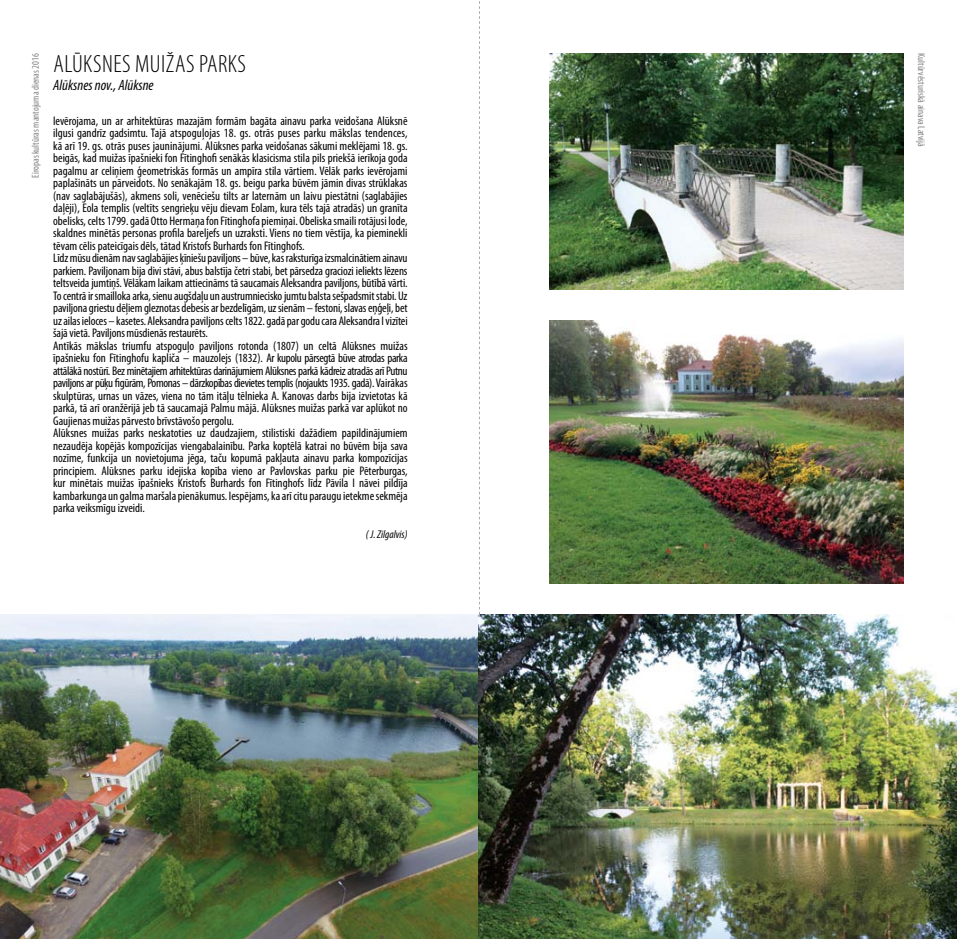
<style>
.page{position:relative;width:957px;height:939px;background:#fff}
.page>*{position:absolute;margin:0;border:0;box-sizing:border-box;transform-origin:0 0}
.t1{font:300 condensed 25px "Myriad Pro";letter-spacing:.025em;color:#000}
.t2{font:italic condensed 15px "Myriad Pro";color:#000}
.t3{font:condensed 12.5px/12.5px "Myriad Pro";color:#000}
.t4{font:italic condensed 11.25px "Myriad Pro";color:#000}
.t5{font:condensed 10px "Myriad Pro";color:#808285}
</style>
<div class="page">
<svg style="left:479px;top:1px;width:1px;height:614px"></svg>
<img style="left:0;top:615px;width:957px;height:324px">
<img style="left:549px;top:53px;width:355px;height:236px">
<img style="left:550px;top:320px;width:354px;height:264px">
<h1 class="t1" style="left:53px;top:49px;width:40px">ALŪKSNES</h1>
<h1 class="t1" style="left:135px;top:49px;width:74px">MUIŽASPARKS</h1>
<p class="t2" style="left:53px;top:76px;width:102px">Alūksnes nov., Alūksne</p>
<p class="t3" style="left:53px;top:114px;width:356px">Ievērojama, un ar arhitektūras mazajām formām bagāta ainavu parka veidošana Alūksnē ilgusi gandrīz gadsimtu. Tajā atspoguļojas 18. gs. otrās puses parku mākslas tendences, kā arī 19. gs. otrās puses jauninājumi. Alūksnes parka veidošanas sākumi meklējami 18. gs. beigās, kad muižas īpašnieki fon Fītinghofi senākās klasicisma stila pils priekšā ierīkoja goda pagalmu ar celiņiem ģeometriskās formās un ampīra stila vārtiem. Vēlāk parks ievērojami paplašināts un pārveidots. No senākajām 18. gs. beigu parka būvēm jāmin divas strūklakas (nav saglabājušās), akmens soli, venēciešu tilts ar laternām un laivu piestātni (saglabājies daļēji), Eola templis (veltīts sengrieķu vēju dievam Eolam, kura tēls tajā atradās) un granīta obelisks, celts 1799. gadā Otto Hermaņa fon Fītinghofa piemiņai. Obeliska smaili rotājusi lode, skaldnes minētās personas profila bareljefs un uzraksti. Viens no tiem vēstīja, ka pieminekli tēvam cēlis pateicīgais dēls, tātad Kristofs Burhards fon Fītinghofs.<br>Līdz mūsu dienām nav saglabājies ķīniešu paviljons – būve, kas raksturīga izsmalcinātiem ainavu parkiem. Paviljonam bija divi stāvi, abus balstīja četri stabi, bet pārsedza graciozi ieliekts lēzens teltsveida jumtiņš. Vēlākam laikam attiecināms tā saucamais Aleksandra paviljons, būtībā vārti.<br>To centrā ir smailloka arka, sienu augšdaļu un austrumniecisko jumtu balsta sešpadsmit stabi. Uz paviljona griestu dēļiem gleznotas debesis ar bezdelīgām, uz sienām – festoni, slavas eņģeļi, bet uz ailas ieloces – kasetes. Aleksandra paviljons celts 1822. gadā par godu cara Aleksandra I vizītei šajā vietā. Paviljons mūsdienās restaurēts.<br>Antīkās mākslas triumfu atspoguļo paviljons rotonda (1807) un celtā Alūksnes muižas īpašnieku fon Fītinghofu kapliča – mauzolejs (1832). Ar kupolu pārsegtā būve atrodas parka attālākā nostūrī. Bez minētajiem arhitektūras darinājumiem Alūksnes parkā kādreiz atradās arī Putnu paviljons ar pūķu figūrām, Pomonas – dārzkopības dievietes templis (nojaukts 1935. gadā). Vairākas skulptūras, urnas un vāzes, viena no tām itāļu tēlnieka A. Kanovas darbs bija izvietotas kā parkā, tā arī oranžērijā jeb tā saucamajā Palmu mājā. Alūksnes muižas parkā var aplūkot no Gaujienas muižas pārvesto brīvstāvošo pergolu.<br>Alūksnes muižas parks neskatoties uz daudzajiem, stilistiski dažādiem papildinājumiem nezaudēja kopējās kompozīcijas viengabalainību. Parka koptēlā katrai no būvēm bija sava nozīme, funkcija un novietojuma jēga, taču kopumā pakļauta ainavu parka kompozīcijas principiem. Alūksnes parku idejiska kopība vieno ar Pavlovskas parku pie Pēterburgas, kur minētais muižas īpašnieks Kristofs Burhards fon Fītinghofs līdz Pāvila I nāvei pildīja kambarkunga un galma maršala pienākumus. Iespējams, ka arī citu paraugu ietekme sekmēja parka veiksmīgu izveidi.</p>
<p class="t4" style="left:366px;top:528px;width:43px">( J. Zilgalvis)</p>
<p class="t5" style="left:29px;top:178px;width:126px;rotate:-90deg">Eiropas kultūras mantojuma dienas 2016</p>
<p class="t5" style="left:927px;top:53px;width:95px;rotate:90deg">Kultūrvēsturiskā ainava Latvijā</p>
</div>
